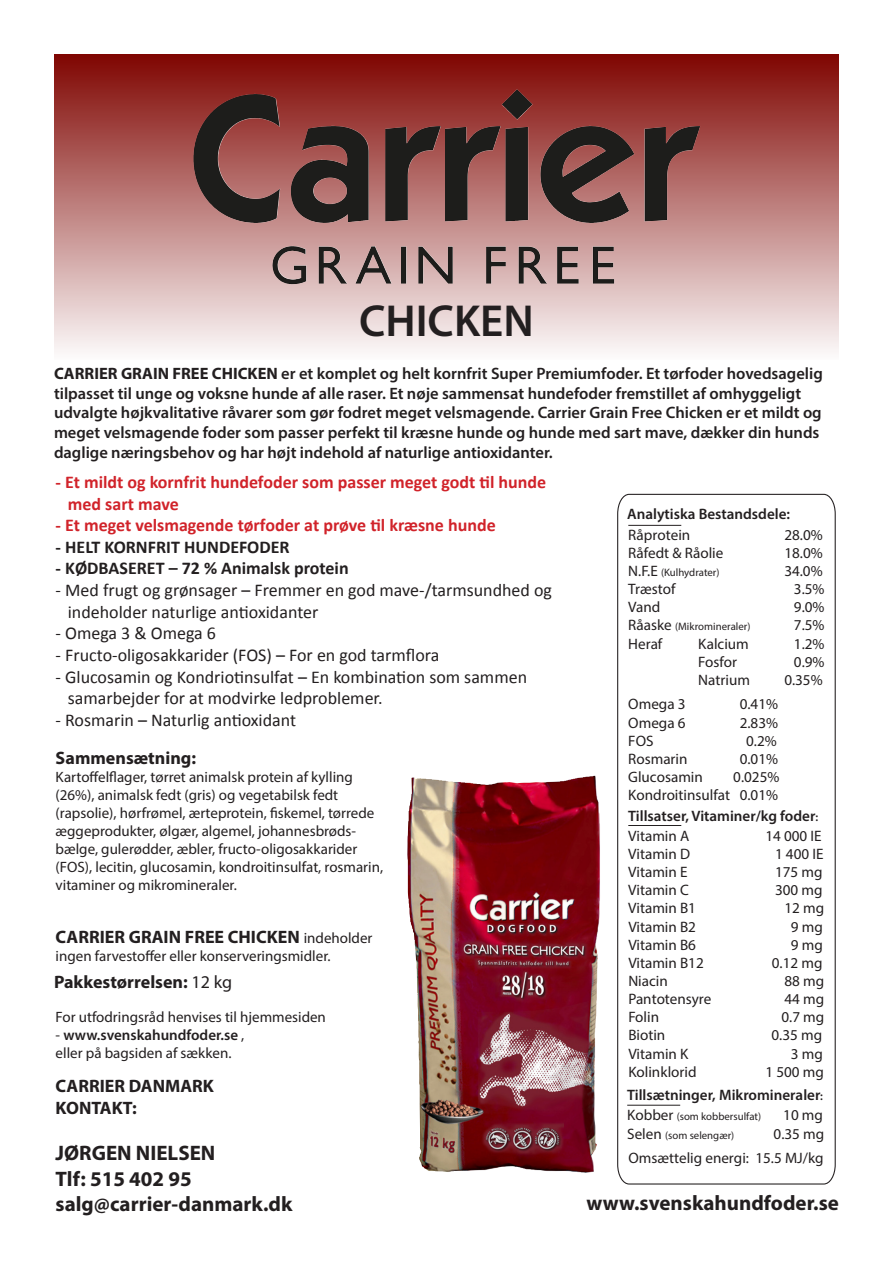
<style>
.page{position:relative;width:893px;height:1263px;background:#fff}
.page>*{position:absolute;margin:0;border:0;box-sizing:border-box;transform-origin:0 0}
.t1{font:600 45px "Myriad Pro";color:#231f20}
.t2{font:700 21px "Myriad Pro";color:#231f20}
.t3{font:18px "Calibri";color:#231f20}
.t4{font:700 18px "Calibri";color:#d1232a}
.t5{font:700 18px "Myriad Pro";color:#231f20}
.t6{font:700 18px "Calibri";color:#231f20}
.t7{font:600 16.5px/19.8px "Myriad Pro";color:#231f20}
.t8{font:15.15px/18.1px "Myriad Pro";color:#231f20;text-align:right}
.t9{font:600 15.15px "Myriad Pro";color:#231f20}
.t10{font:15px/18px "Myriad Pro";color:#231f20}
.t11{font:600 15px "Myriad Pro";color:#231f20}
.t12{font:10.8px "Myriad Pro";color:#231f20}
.s1{font-weight:700}
.s2{font-weight:400;font-size:15px}
.s3{font-weight:400}
.s4{font-size:15.15px}
.s5{font-size:11.7px}
</style>
<div class="page">
<svg style="left:617px;top:494px;width:219px;height:690px"></svg>
<hr style="left:628px;top:825px;width:53px;height:1px;background:#231f20">
<hr style="left:628px;top:525px;width:53px;height:1px;background:#231f20">
<hr style="left:627px;top:1105px;width:53px;height:1px;background:#231f20">
<svg style="left:54px;top:54px;width:785px;height:296px;background:#b47d7c"></svg>
<img style="left:193px;top:89px;width:340px;height:102px">
<img style="left:407px;top:775px;width:190px;height:398px">
<p class="t1" style="left:359px;top:292px;width:176px">CHICKEN</p>
<p class="t7" style="left:54px;top:363px;width:770px"><span class="s1">CARRIER GRAIN FREE CHICKEN</span> er et komplet og helt kornfrit Super Premiumfoder. Et tørfoder hovedsagelig tilpasset til unge og voksne hunde af alle raser. Et nøje sammensat hundefoder fremstillet af omhyggeligt udvalgte højkvalitative råvarer som gør fodret meget velsmagende. Carrier Grain Free Chicken er et mildt og meget velsmagende foder som passer perfekt til kræsne hunde og hunde med sart mave, dækker din hunds daglige næringsbehov og har højt indehold af naturlige antioxidanter.</p>
<p class="t4" style="left:56px;top:471px;width:492px">- Et mildt og kornfrit hundefoder som passer meget godt til hunde</p>
<p class="t4" style="left:68px;top:492px;width:112px">med sart mave</p>
<p class="t4" style="left:56px;top:514px;width:442px">- Et meget velsmagende tørfoder at prøve til kræsne hunde</p>
<p class="t6" style="left:56px;top:535px;width:236px">- HELT KORNFRIT HUNDEFODER</p>
<p class="t6" style="left:56px;top:557px;width:295px">- KØDBASERET – 72 % Animalsk protein</p>
<p class="t3" style="left:56px;top:579px;width:498px">- Med frugt og grønsager – Fremmer en god mave-/tarmsundhed og</p>
<p class="t3" style="left:68px;top:600px;width:252px">indeholder naturlige antioxidanter</p>
<p class="t3" style="left:56px;top:622px;width:162px">- Omega 3 &amp; Omega 6</p>
<p class="t3" style="left:56px;top:643px;width:385px">- Fructo-oligosakkarider (FOS) – For en god tarmflora</p>
<p class="t3" style="left:56px;top:665px;width:473px">- Glucosamin og Kondriotinsulfat – En kombination som sammen</p>
<p class="t3" style="left:68px;top:687px;width:316px">samarbejder for at modvirke ledproblemer.</p>
<p class="t3" style="left:56px;top:708px;width:242px">- Rosmarin – Naturlig antioxidant</p>
<p class="t5" style="left:56px;top:746px;width:142px">Sammensætning:</p>
<p class="t10" style="left:56px;top:768px;width:329px">Kartoffelflager, tørret animalsk protein af kylling (26%), animalsk fedt (gris) og vegetabilsk fedt (rapsolie), hørfrømel, ærteprotein, fiskemel, tørrede æggeprodukter, ølgær, algemel, johannesbrøds&shy;bælge, gulerødder, æbler, fructo-oligosakkarider (FOS), lecitin, glucosamin, kondroitinsulfat, rosmarin, vitaminer og mikromineraler.</p>
<p class="t5" style="left:56px;top:925px;width:318px">CARRIER GRAIN FREE CHICKEN <span class="s2">indeholder</span></p>
<p class="t10" style="left:56px;top:947px;width:276px">ingen farvestoffer eller konserveringsmidler.</p>
<p class="t5" style="left:54px;top:970px;width:180px">Pakkestørrelsen: <span class="s3">12 kg</span></p>
<p class="t10" style="left:56px;top:1007px;width:272px">For utfodringsråd henvises til hjemmesiden</p>
<p class="t11" style="left:56px;top:1025px;width:190px"><span class="s3">-</span> www.svenskahundfoder.se <span class="s3">,</span></p>
<p class="t10" style="left:56px;top:1043px;width:177px">eller på bagsiden af sækken.</p>
<p class="t5" style="left:56px;top:1074px;width:160px">CARRIER DANMARK</p>
<p class="t5" style="left:56px;top:1096px;width:83px">KONTAKT:</p>
<p class="t2" style="left:56px;top:1139px;width:161px">JØRGEN NIELSEN</p>
<p class="t2" style="left:56px;top:1165px;width:138px">Tlf: 515 402 95</p>
<p class="t2" style="left:56px;top:1190px;width:238px">salg@carrier-danmark.dk</p>
<p class="t9" style="left:627px;top:505px;width:164px">Analytiska Bestandsdele:</p>
<p class="t8" style="left:628px;top:525px;width:63px">Råprotein</p>
<p class="t8" style="left:784px;top:525px;width:40px">28.0%</p>
<p class="t8" style="left:628px;top:543px;width:97px">Råfedt &amp; Råolie</p>
<p class="t8" style="left:784px;top:543px;width:40px">18.0%</p>
<p class="t12" style="left:628px;top:566px;width:93px"><span class="s4">N.F.E</span> (Kulhydrater)</p>
<p class="t8" style="left:784px;top:561px;width:40px">34.0%</p>
<p class="t8" style="left:628px;top:580px;width:49px">Træstof</p>
<p class="t8" style="left:794px;top:580px;width:32px">3.5%</p>
<p class="t8" style="left:628px;top:598px;width:34px">Vand</p>
<p class="t8" style="left:794px;top:598px;width:32px">9.0%</p>
<p class="t12" style="left:628px;top:620px;width:124px"><span class="s4">Råaske</span> (Mikromineraler)</p>
<p class="t8" style="left:794px;top:616px;width:32px">7.5%</p>
<p class="t8" style="left:628px;top:634px;width:36px">Heraf</p>
<p class="t8" style="left:698px;top:634px;width:52px">Kalcium</p>
<p class="t8" style="left:794px;top:634px;width:32px">1.2%</p>
<p class="t8" style="left:698px;top:652px;width:40px">Fosfor</p>
<p class="t8" style="left:794px;top:652px;width:32px">0.9%</p>
<p class="t8" style="left:698px;top:670px;width:53px">Natrium</p>
<p class="t8" style="left:784px;top:670px;width:40px">0.35%</p>
<p class="t8" style="left:628px;top:695px;width:59px">Omega 3</p>
<p class="t8" style="left:740px;top:695px;width:40px">0.41%</p>
<p class="t8" style="left:628px;top:713px;width:59px">Omega 6</p>
<p class="t8" style="left:740px;top:713px;width:40px">2.83%</p>
<p class="t8" style="left:628px;top:731px;width:27px">FOS</p>
<p class="t8" style="left:746px;top:731px;width:32px">0.2%</p>
<p class="t8" style="left:628px;top:749px;width:61px">Rosmarin</p>
<p class="t8" style="left:740px;top:749px;width:40px">0.01%</p>
<p class="t8" style="left:628px;top:768px;width:76px">Glucosamin</p>
<p class="t8" style="left:628px;top:768px;width:153px">0.025%<br>Kondroitinsulfat 0.01%</p>
<p class="t8" style="left:628px;top:826px;width:63px">Vitamin A</p>
<p class="t8" style="left:765px;top:826px;width:58px">14 000 IE</p>
<p class="t8" style="left:628px;top:844px;width:63px">Vitamin D</p>
<p class="t8" style="left:775px;top:844px;width:50px">1 400 IE</p>
<p class="t8" style="left:628px;top:863px;width:61px">Vitamin E</p>
<p class="t8" style="left:775px;top:863px;width:49px">175 mg</p>
<p class="t8" style="left:628px;top:881px;width:62px">Vitamin C</p>
<p class="t8" style="left:775px;top:881px;width:49px">300 mg</p>
<p class="t8" style="left:628px;top:899px;width:69px">Vitamin B1</p>
<p class="t8" style="left:784px;top:899px;width:41px">12 mg</p>
<p class="t8" style="left:628px;top:917px;width:69px">Vitamin B2</p>
<p class="t8" style="left:791px;top:917px;width:34px">9 mg</p>
<p class="t8" style="left:628px;top:935px;width:69px">Vitamin B6</p>
<p class="t8" style="left:791px;top:935px;width:34px">9 mg</p>
<p class="t8" style="left:628px;top:953px;width:77px">Vitamin B12</p>
<p class="t8" style="left:772px;top:953px;width:52px">0.12 mg</p>
<p class="t8" style="left:628px;top:971px;width:41px">Niacin</p>
<p class="t8" style="left:784px;top:971px;width:41px">88 mg</p>
<p class="t8" style="left:628px;top:990px;width:85px">Pantotensyre</p>
<p class="t8" style="left:784px;top:990px;width:41px">44 mg</p>
<p class="t8" style="left:628px;top:1008px;width:32px">Folin</p>
<p class="t8" style="left:781px;top:1008px;width:44px">0.7 mg</p>
<p class="t8" style="left:628px;top:1026px;width:38px">Biotin</p>
<p class="t8" style="left:771px;top:1026px;width:52px">0.35 mg</p>
<p class="t8" style="left:628px;top:1044px;width:61px">Vitamin K</p>
<p class="t8" style="left:791px;top:1044px;width:34px">3 mg</p>
<p class="t8" style="left:628px;top:1062px;width:70px">Kolinklorid</p>
<p class="t8" style="left:765px;top:1062px;width:60px">1 500 mg</p>
<p class="t9" style="left:628px;top:806px;width:191px">Tillsatser, Vitaminer/kg foder<span class="s5">:</span></p>
<p class="t9" style="left:627px;top:1085px;width:197px">Tillsætninger, Mikromineraler<span class="s5">:</span></p>
<p class="t12" style="left:627px;top:1110px;width:136px"><span class="s4">Kobber</span> (som kobbersulfat)</p>
<p class="t8" style="left:783px;top:1106px;width:41px">10 mg</p>
<p class="t12" style="left:627px;top:1128px;width:109px"><span class="s4">Selen</span> (som selengær)</p>
<p class="t8" style="left:774px;top:1124px;width:52px">0.35 mg</p>
<p class="t8" style="left:628px;top:1149px;width:197px">Omsættelig energi: 15.5 MJ/kg</p>
<p class="t2" style="left:586px;top:1189px;width:254px">www.svenskahundfoder.se</p>
</div>
